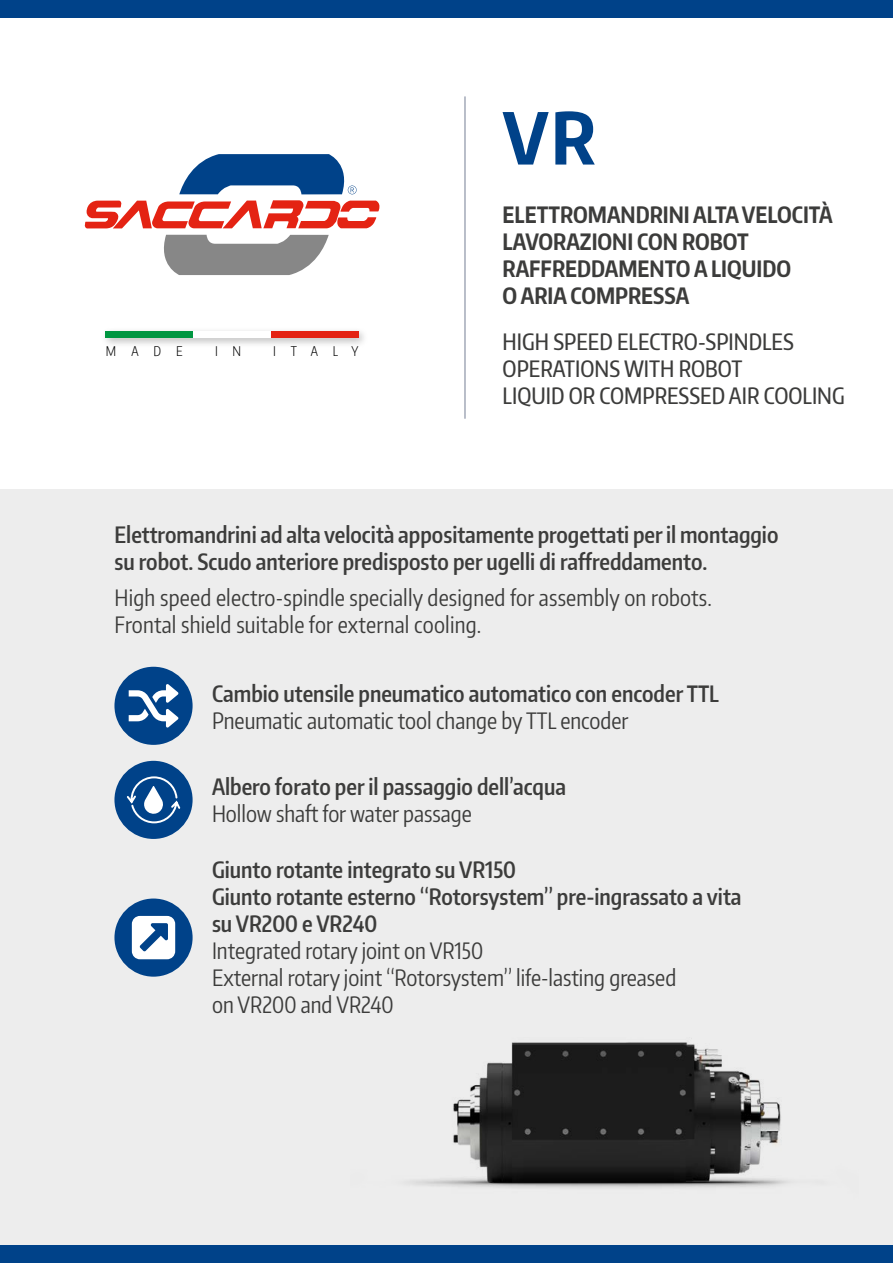
<style>
.page{position:relative;width:893px;height:1263px;background:#fff}
.page>*{position:absolute;margin:0;border:0;box-sizing:border-box;transform-origin:0 0}
.t1{font:700 70.95px "Encode Sans Condensed";color:#004289}
.t2{font:600 22.5px/27px "Encode Sans Compressed";color:#3c3c3b}
.t3{font:22.5px/27px "Encode Sans Compressed";color:#3c3c3b}
.t4{font:700 22.5px/27px "Encode Sans Compressed";color:#3c3c3b}
.t5{font:500 22.5px/27px "Encode Sans Compressed";color:#3c3c3b}
.t6{font:300 13.35px "Encode Sans Compressed";letter-spacing:1.1em;color:#000}
</style>
<div class="page">
<div style="left:0;top:490px;width:893px;height:756px;background:#ededed"></div>
<div style="left:0;top:0;width:893px;height:17px;background:#004289"></div>
<div style="left:0;top:1246px;width:893px;height:17px;background:#004289"></div>
<hr style="left:464px;top:96px;width:2px;height:323px;background:#a3a9b8">
<svg style="left:84px;top:200px;width:295px;height:28px"></svg>
<svg style="left:164px;top:235px;width:165px;height:40px"></svg>
<svg style="left:179px;top:154px;width:178px;height:40px"></svg>
<div style="left:101px;top:327px;width:268px;height:21px;background:#000;opacity:.3"></div>
<div style="left:193px;top:332px;width:78px;height:6px;background:#fff"></div>
<div style="left:106px;top:332px;width:87px;height:6px;background:#009641"></div>
<div style="left:271px;top:332px;width:87px;height:6px;background:#e42313"></div>
<img style="left:410px;top:1042px;width:379px;height:146px">
<div style="left:114px;top:667px;width:79px;height:78px;background:#004289;border-radius:50%"></div>
<svg style="left:129px;top:684px;width:49px;height:43px"></svg>
<div style="left:114px;top:761px;width:79px;height:78px;background:#004289;border-radius:50%"></div>
<svg style="left:127px;top:776px;width:54px;height:48px"></svg>
<div style="left:114px;top:898px;width:79px;height:79px;background:#004289;border-radius:50%"></div>
<svg style="left:132px;top:916px;width:43px;height:43px"></svg>
<h1 class="t1" style="left:503px;top:91px;width:95px">VR</h1>
<p class="t6" style="left:106px;top:342px;width:78px">MADE</p>
<p class="t6" style="left:215px;top:342px;width:28px">I N</p>
<p class="t6" style="left:273px;top:342px;width:87px">ITALY</p>
<p class="t4" style="left:503px;top:200px;width:332px">ELETTROMANDRINI ALTA VELOCITÀ<br>LAVORAZIONI CON ROBOT<br>RAFFREDDAMENTO A LIQUIDO<br>O ARIA COMPRESSA</p>
<p class="t5" style="left:503px;top:327px;width:344px">HIGH SPEED ELECTRO-SPINDLES<br>OPERATIONS WITH ROBOT<br>LIQUID OR COMPRESSED AIR COOLING</p>
<p class="t2" style="left:114px;top:521px;width:665px">Elettromandrini ad alta velocità appositamente progettati per il montaggio su robot. Scudo anteriore predisposto per ugelli di raffreddamento.</p>
<p class="t3" style="left:114px;top:583px;width:599px">High speed electro-spindle specially designed for assembly on robots.<br>Frontal shield suitable for external cooling.</p>
<p class="t2" style="left:212px;top:680px;width:509px">Cambio utensile pneumatico automatico con encoder TTL</p>
<p class="t3" style="left:212px;top:707px;width:418px">Pneumatic automatic tool change by TTL encoder</p>
<p class="t2" style="left:212px;top:772px;width:356px">Albero forato per il passaggio dell’acqua</p>
<p class="t3" style="left:212px;top:799px;width:261px">Hollow shaft for water passage</p>
<p class="t2" style="left:212px;top:855px;width:531px">Giunto rotante integrato su VR150<br>Giunto rotante esterno “Rotorsystem” pre-ingrassato a vita su VR200 e VR240</p>
<p class="t3" style="left:212px;top:936px;width:466px">Integrated rotary joint on VR150<br>External rotary joint “Rotorsystem” life-lasting greased on VR200 and VR240</p>
</div>
